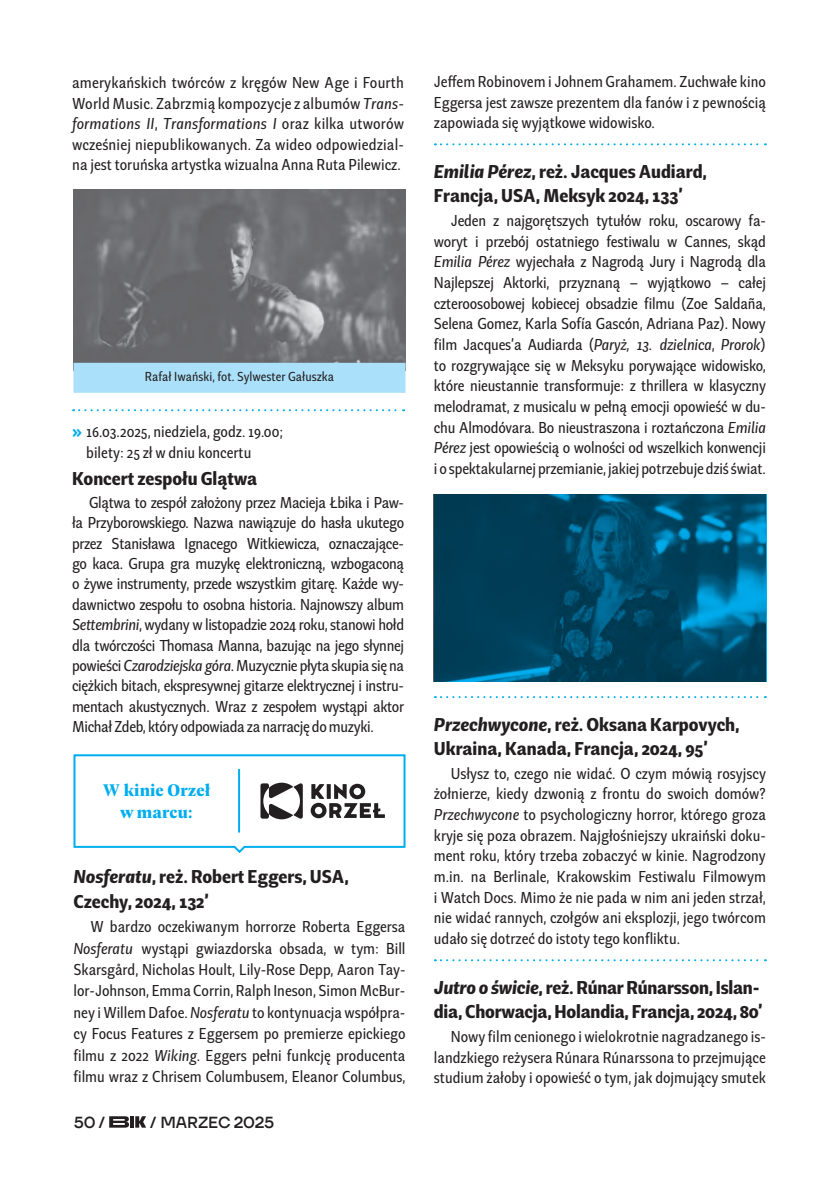
<style>
.page{position:relative;width:840px;height:1191px;background:#fff}
.page>*{position:absolute;margin:0;border:0;box-sizing:border-box;transform-origin:0 0}
.t1{font:700 20px/24.2px "Geller Sans Condensed";color:#231f20}
.t2{font:700 18px/21.6px "Geller Headline";letter-spacing:.01em;color:#00aeef;text-align:center}
.t3{font:17px/20.6px "Geller Sans Condensed";color:#231f20;text-align:justify}
.t4{font:500 16px "TT Firs Neue";letter-spacing:-.01em;color:#231f20}
.t5{font:14px "Geller Sans Condensed";letter-spacing:.005em;color:#231f20}
.s1{font-style:italic}
.s2{font-family:"TT Firs Neue";font-weight:700;font-size:16px;color:#00aeef}
</style>
<div class="page">
<svg style="left:135px;top:1116px;width:11px;height:11px"></svg>
<hr style="left:130px;top:1116px;width:4px;height:11px;background:#231f20">
<svg style="left:109px;top:1116px;width:20px;height:11px"></svg>
<svg style="left:73px;top:409px;width:331px;height:2px"></svg>
<img style="left:73px;top:189px;width:332px;height:174px">
<div style="left:73px;top:363px;width:332px;height:30px;background:#aae0f9"></div>
<svg style="left:73px;top:754px;width:333px;height:100px"></svg>
<svg style="left:434px;top:143px;width:331px;height:2px"></svg>
<svg style="left:434px;top:696px;width:331px;height:2px"></svg>
<svg style="left:434px;top:959px;width:331px;height:2px"></svg>
<svg style="left:433px;top:495px;width:332px;height:187px;background:#004b6a"></svg>
<p class="t3" style="left:72px;top:72px;width:333px">amerykańskich twórców z kręgów New Age i Fourth World Music. Zabrzmią kompozycje z albumów <span class="s1">Trans&shy;formations II</span>, <span class="s1">Transformations I</span> oraz kilka utworów wcześniej niepublikowanych. Za wideo odpowiedzial&shy;na jest toruńska artystka wizualna Anna Ruta Pilewicz.</p>
<p class="t5" style="left:145px;top:367px;width:191px">Rafał Iwański, fot. Sylwester Gałuszka</p>
<p class="t3" style="left:86px;top:421px;width:198px;text-indent:-14px"><span class="s2">»</span> 16.03.2025, niedziela, godz. 19.00; bilety: 25 zł w dniu koncertu</p>
<p class="t1" style="left:72px;top:464px;width:186px">Koncert zespołu Glątwa</p>
<p class="t3" style="left:72px;top:491px;width:333px;text-indent:17px">Glątwa to zespół założony przez Macieja Łbika i Paw&shy;ła Przyborowskiego. Nazwa nawiązuje do hasła ukutego przez Stanisława Ignacego Witkiewicza, oznaczające&shy;go kaca. Grupa gra muzykę elektroniczną, wzbogaconą o żywe instrumenty, przede wszystkim gitarę. Każde wy&shy;dawnictwo zespołu to osobna historia. Najnowszy album <span class="s1">Settembrini</span>, wydany w listopadzie 2024 roku, stanowi hołd dla twórczości Thomasa Manna, bazując na jego słynnej powieści <span class="s1">Czarodziejska góra</span>. Muzycznie płyta skupia się na ciężkich bitach, ekspresywnej gitarze elektrycznej i instru&shy;mentach akustycznych. Wraz z zespołem wystąpi aktor Michał Zdeb, który odpowiada za narrację do muzyki.</p>
<p class="t2" style="left:103px;top:778px;width:108px">W kinie Orzeł w marcu:</p>
<p class="t1" style="left:73px;top:863px;width:277px;line-height:25px"><span class="s1">Nosferatu</span>, reż. Robert Eggers, USA,<br>Czechy, 2024, 132’</p>
<p class="t3" style="left:73px;top:915px;width:333px;line-height:21.4px;text-indent:17px">W bardzo oczekiwanym horrorze Roberta Eggersa <span class="s1">Nosferatu</span> wystąpi gwiazdorska obsada, w tym: Bill Skarsgård, Nicholas Hoult, Lily-Rose Depp, Aaron Tay&shy;lor-Johnson, Emma Corrin, Ralph Ineson, Simon McBur&shy;ney i Willem Dafoe. <span class="s1">Nosferatu</span> to kontynuacja współpra&shy;cy Focus Features z Eggersem po premierze epickiego filmu z 2022 <span class="s1">Wiking</span>. Eggers pełni funkcję producenta filmu wraz z Chrisem Columbusem, Eleanor Columbus,</p>
<p class="t4" style="left:74px;top:1111px;width:33px">50 /</p>
<p class="t4" style="left:150px;top:1111px;width:125px">/ MARZEC 2025</p>
<p class="t3" style="left:433px;top:70px;width:333px">Jeffem Robinovem i Johnem Grahamem. Zuchwałe kino Eggersa jest zawsze prezentem dla fanów i z pewnością zapowiada się wyjątkowe widowisko.</p>
<p class="t1" style="left:433px;top:158px;width:274px"><span class="s1">Emilia Pérez</span>, reż. Jacques Audiard,<br>Francja, USA, Meksyk 2024, 133’</p>
<p class="t3" style="left:433px;top:209px;width:333px;text-indent:17px">Jeden z najgorętszych tytułów roku, oscarowy fa&shy;woryt i przebój ostatniego festiwalu w Cannes, skąd <span class="s1">Emilia Pérez</span> wyjechała z Nagrodą Jury i Nagrodą dla Najlepszej Aktorki, przyznaną – wyjątkowo – całej czteroosobowej kobiecej obsadzie filmu (Zoe Saldaña, Selena Gomez, Karla Sofía Gascón, Adriana Paz). Nowy film Jacques’a Audiarda (<span class="s1">Paryż, 13. dzielnica</span>, <span class="s1">Prorok</span>) to rozgrywające się w Meksyku porywające widowisko, które nieustannie transformuje: z thrillera w klasyczny melodramat, z musicalu w pełną emocji opowieść w du&shy;chu Almodóvara. Bo nieustraszona i roztańczona <span class="s1">Emilia Pérez</span> jest opowieścią o wolności od wszelkich konwencji i o spektakularnej przemianie, jakiej potrzebuje dziś świat.</p>
<p class="t1" style="left:433px;top:711px;width:307px"><span class="s1">Przechwycone</span>, reż. Oksana Karpovych,<br>Ukraina, Kanada, Francja, 2024, 95’</p>
<p class="t3" style="left:433px;top:762px;width:333px;text-indent:17px">Usłysz to, czego nie widać. O czym mówią rosyjscy żołnierze, kiedy dzwonią z frontu do swoich domów?<br><span class="s1">Przechwycone</span> to psychologiczny horror, którego groza kryje się poza obrazem. Najgłośniejszy ukraiński doku&shy;ment roku, który trzeba zobaczyć w kinie. Nagrodzony m.in. na Berlinale, Krakowskim Festiwalu Filmowym i Watch Docs. Mimo że nie pada w nim ani jeden strzał, nie widać rannych, czołgów ani eksplozji, jego twórcom udało się dotrzeć do istoty tego konfliktu.</p>
<p class="t1" style="left:433px;top:974px;width:330px"><span class="s1">Jutro o świcie</span>, reż. Rúnar Rúnarsson, Islan&shy;dia, Chorwacja, Holandia, Francja, 2024, 80’</p>
<p class="t3" style="left:433px;top:1025px;width:333px;text-indent:17px">Nowy film cenionego i wielokrotnie nagradzanego is&shy;landzkiego reżysera Rúnara Rúnarssona to przejmujące studium żałoby i opowieść o tym, jak dojmujący smutek</p>
</div>
